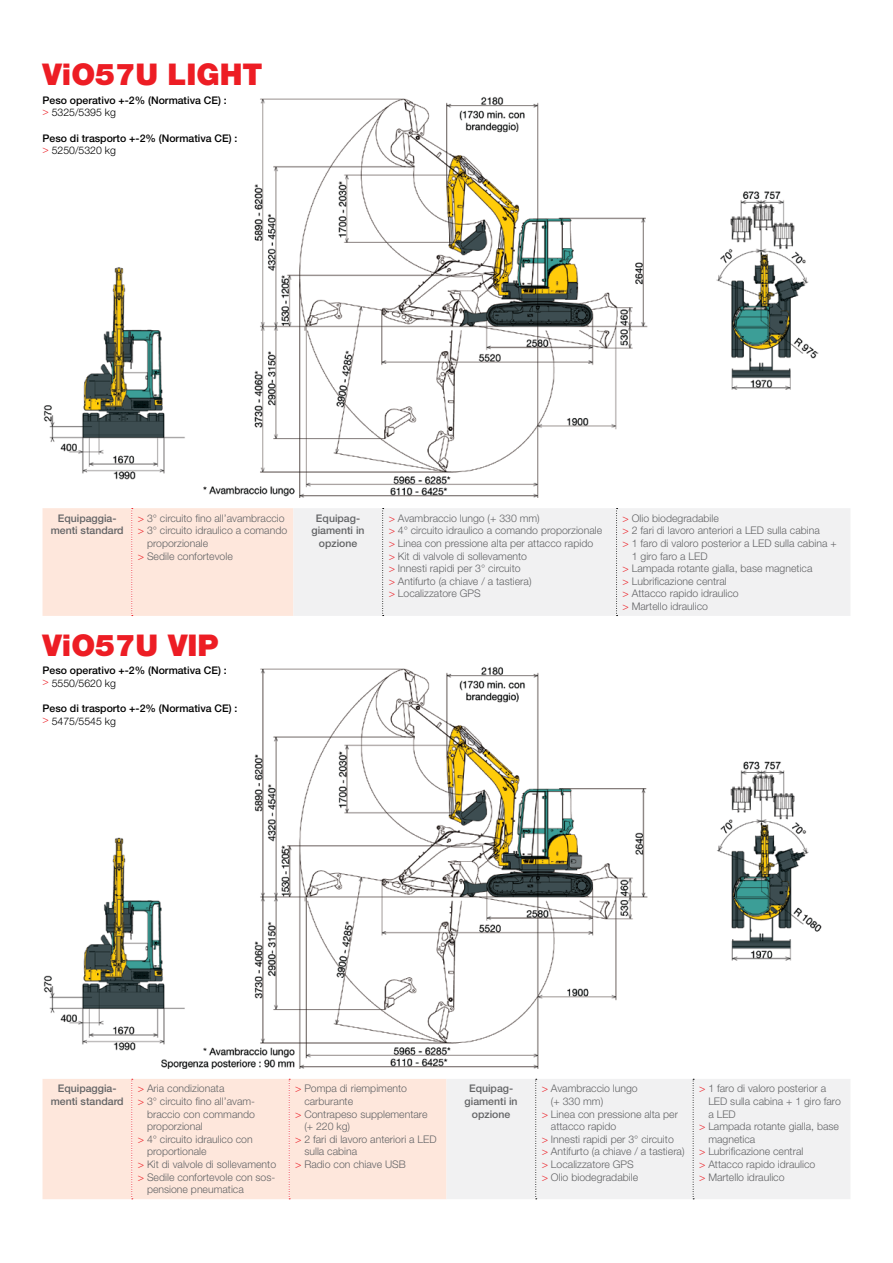
<style>
.page{position:relative;width:893px;height:1263px;background:#fff}
.page>*{position:absolute;margin:0;border:0;box-sizing:border-box;transform-origin:0 0}
.t1{font:900 30px "Helvetica Neue LT Std";color:#ed1d24}
.t2{font:300 10.5px/12.6px "Helvetica Neue LT Std";color:#636466}
.t3{font:500 10.5px/12.6px "Helvetica Neue LT Std";color:#000}
.t4{font:500 10.5px/12.6px "Helvetica Neue LT Std";color:#636466;text-align:center}
.s1{font-weight:300;color:#ed1d24}
.s2{font-weight:300}
.s3{color:#ed1d24}
</style>
<div class="page">
<img style="left:44px;top:96px;width:774px;height:402px">
<div style="left:293px;top:508px;width:557px;height:108px;background:#f1f1f2"></div>
<svg style="left:382px;top:508px;width:2px;height:108px"></svg>
<svg style="left:616px;top:508px;width:2px;height:108px"></svg>
<div style="left:43px;top:508px;width:250px;height:108px;background:#fee7dc"></div>
<div style="left:43px;top:1079px;width:403px;height:120px;background:#fee7dc"></div>
<div style="left:446px;top:1079px;width:404px;height:120px;background:#f1f1f2"></div>
<svg style="left:535px;top:1079px;width:2px;height:120px"></svg>
<svg style="left:131px;top:1079px;width:2px;height:120px"></svg>
<svg style="left:289px;top:1079px;width:1px;height:120px"></svg>
<svg style="left:693px;top:1079px;width:1px;height:120px"></svg>
<img style="left:44px;top:667px;width:778px;height:401px">
<h1 class="t1" style="left:43px;top:57px;width:222px">ViO57U LIGHT</h1>
<p class="t3" style="left:43px;top:93px;width:186px">Peso operativo +-2% (Normativa CE) : <span class="s1">&gt;</span> <span class="s2">5325/5395 kg</span></p>
<p class="t3" style="left:43px;top:131px;width:196px">Peso di trasporto +-2% (Normativa CE) : <span class="s1">&gt;</span> <span class="s2">5250/5320 kg</span></p>
<p class="t4" style="left:51px;top:511px;width:74px">Equipaggia&shy;menti standard</p>
<p class="t2" style="left:138px;top:511px;width:148px"><span class="s3">&gt;</span> 3° circuito fino all’avambraccio</p>
<p class="t2" style="left:138px;top:524px;width:151px"><span class="s3">&gt;</span> 3° circuito idraulico a comando</p>
<p class="t2" style="left:147px;top:537px;width:63px">proporzionale</p>
<p class="t2" style="left:138px;top:549px;width:97px"><span class="s3">&gt;</span> Sedile confortevole</p>
<h1 class="t1" style="left:43px;top:627px;width:178px">ViO57U VIP</h1>
<p class="t3" style="left:43px;top:664px;width:186px">Peso operativo +-2% (Normativa CE) : <span class="s1">&gt;</span> <span class="s2">5550/5620 kg</span></p>
<p class="t3" style="left:43px;top:702px;width:196px">Peso di trasporto +-2% (Normativa CE) : <span class="s1">&gt;</span> <span class="s2">5475/5545 kg</span></p>
<p class="t4" style="left:311px;top:511px;width:55px">Equipag&shy;giamenti in opzione</p>
<p class="t2" style="left:389px;top:511px;width:215px"><span class="s3">&gt;</span> Avambraccio lungo (+ 330 mm)<br><span class="s3">&gt;</span> 4° circuito idraulico a comando proporzionale <span class="s3">&gt;</span> Linea con pressione alta per attacco rapido<br><span class="s3">&gt;</span> Kit di valvole di sollevamento<br><span class="s3">&gt;</span> Innesti rapidi per 3° circuito<br><span class="s3">&gt;</span> Antifurto (a chiave / a tastiera)<br><span class="s3">&gt;</span> Localizzatore GPS</p>
<p class="t2" style="left:623px;top:511px;width:98px"><span class="s3">&gt;</span> Olio biodegradabile</p>
<p class="t2" style="left:623px;top:524px;width:199px"><span class="s3">&gt;</span> 2 fari di lavoro anteriori a LED sulla cabina</p>
<p class="t2" style="left:623px;top:537px;width:216px"><span class="s3">&gt;</span> 1 faro di valoro posterior a LED sulla cabina +</p>
<p class="t2" style="left:632px;top:549px;width:77px">1 giro faro a LED</p>
<p class="t2" style="left:623px;top:562px;width:191px"><span class="s3">&gt;</span> Lampada rotante gialla, base magnetica</p>
<p class="t2" style="left:623px;top:574px;width:106px"><span class="s3">&gt;</span> Lubrificazione central</p>
<p class="t2" style="left:623px;top:587px;width:118px"><span class="s3">&gt;</span> Attacco rapido idraulico</p>
<p class="t2" style="left:623px;top:600px;width:87px"><span class="s3">&gt;</span> Martello idraulico</p>
<p class="t4" style="left:51px;top:1082px;width:74px">Equipaggia&shy;menti standard</p>
<p class="t2" style="left:138px;top:1082px;width:88px"><span class="s3">&gt;</span> Aria condizionata</p>
<p class="t2" style="left:138px;top:1095px;width:119px"><span class="s3">&gt;</span> 3° circuito fino all’avam-</p>
<p class="t2" style="left:147px;top:1107px;width:109px">braccio con commando</p>
<p class="t2" style="left:147px;top:1120px;width:57px">proporzional</p>
<p class="t2" style="left:138px;top:1132px;width:116px"><span class="s3">&gt;</span> 4° circuito idraulico con</p>
<p class="t2" style="left:147px;top:1145px;width:61px">proportionale</p>
<p class="t2" style="left:138px;top:1158px;width:140px"><span class="s3">&gt;</span> Kit di valvole di sollevamento</p>
<p class="t2" style="left:138px;top:1170px;width:139px"><span class="s3">&gt;</span> Sedile confortevole con sos-</p>
<p class="t2" style="left:147px;top:1183px;width:98px">pensione pneumatica</p>
<p class="t2" style="left:295px;top:1082px;width:113px"><span class="s3">&gt;</span> Pompa di riempimento</p>
<p class="t2" style="left:304px;top:1095px;width:50px">carburante</p>
<p class="t2" style="left:295px;top:1107px;width:134px"><span class="s3">&gt;</span> Contrapeso supplementare</p>
<p class="t2" style="left:304px;top:1120px;width:47px">(+ 220 kg)</p>
<p class="t2" style="left:295px;top:1132px;width:143px"><span class="s3">&gt;</span> 2 fari di lavoro anteriori a LED</p>
<p class="t2" style="left:304px;top:1145px;width:54px">sulla cabina</p>
<p class="t2" style="left:295px;top:1158px;width:112px"><span class="s3">&gt;</span> Radio con chiave USB</p>
<p class="t4" style="left:465px;top:1082px;width:55px">Equipag&shy;giamenti in opzione</p>
<p class="t2" style="left:542px;top:1082px;width:97px"><span class="s3">&gt;</span> Avambraccio lungo</p>
<p class="t2" style="left:551px;top:1095px;width:54px">(+ 330 mm)</p>
<p class="t2" style="left:542px;top:1107px;width:138px"><span class="s3">&gt;</span> Linea con pressione alta per</p>
<p class="t2" style="left:551px;top:1120px;width:67px">attacco rapido</p>
<p class="t2" style="left:542px;top:1132px;width:134px"><span class="s3">&gt;</span> Innesti rapidi per 3° circuito</p>
<p class="t2" style="left:542px;top:1145px;width:144px"><span class="s3">&gt;</span> Antifurto (a chiave / a tastiera)</p>
<p class="t2" style="left:542px;top:1158px;width:94px"><span class="s3">&gt;</span> Localizzatore GPS</p>
<p class="t2" style="left:542px;top:1170px;width:98px"><span class="s3">&gt;</span> Olio biodegradabile</p>
<p class="t2" style="left:699px;top:1082px;width:129px"><span class="s3">&gt;</span> 1 faro di valoro posterior a</p>
<p class="t2" style="left:708px;top:1095px;width:134px">LED sulla cabina + 1 giro faro</p>
<p class="t2" style="left:708px;top:1107px;width:29px">a LED</p>
<p class="t2" style="left:699px;top:1120px;width:141px"><span class="s3">&gt;</span> Lampada rotante gialla, base</p>
<p class="t2" style="left:708px;top:1132px;width:49px">magnetica</p>
<p class="t2" style="left:699px;top:1145px;width:106px"><span class="s3">&gt;</span> Lubrificazione central</p>
<p class="t2" style="left:699px;top:1158px;width:118px"><span class="s3">&gt;</span> Attacco rapido idraulico</p>
<p class="t2" style="left:699px;top:1170px;width:87px"><span class="s3">&gt;</span> Martello idraulico</p>
</div>
